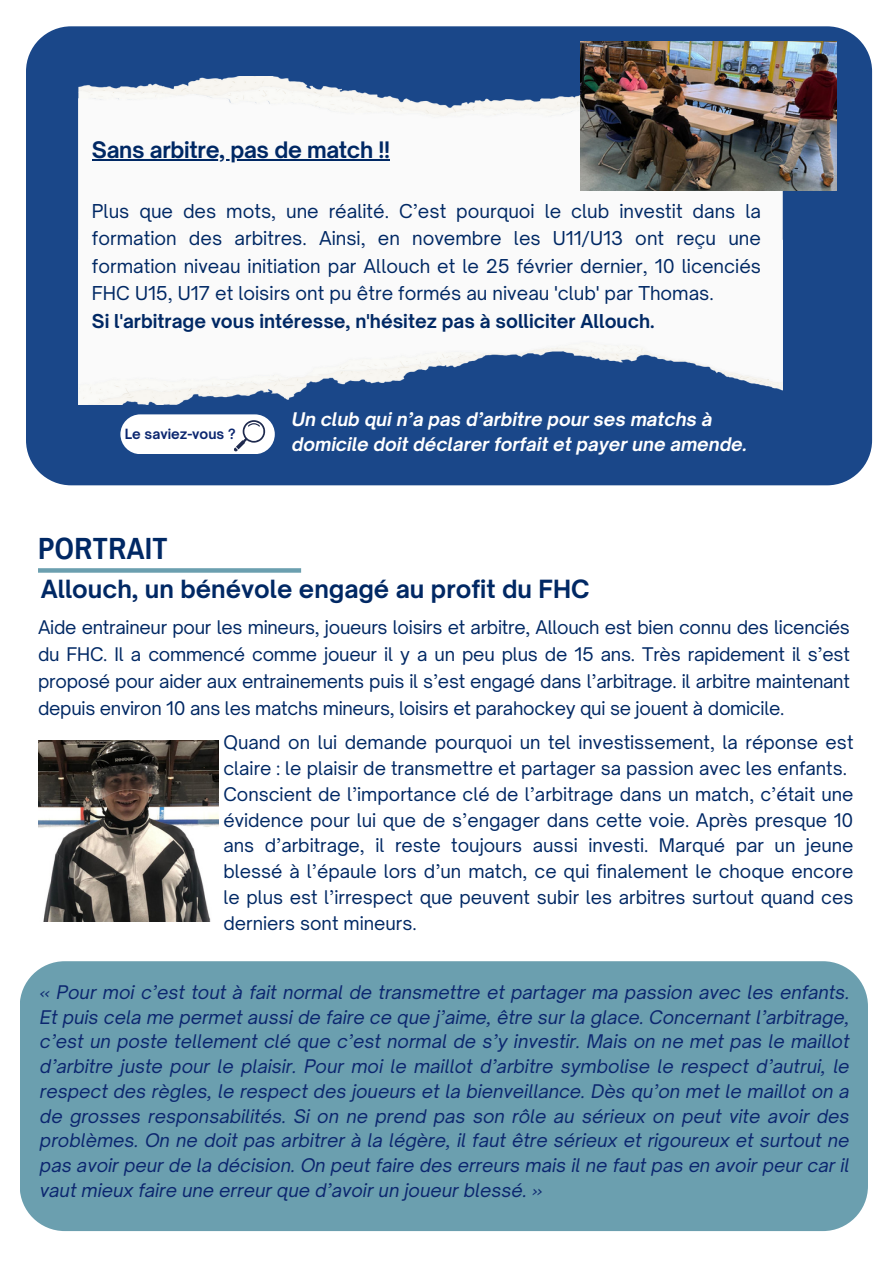
<style>
.page{position:relative;width:893px;height:1264px;background:#fff}
.page>*{position:absolute;margin:0;border:0;box-sizing:border-box;transform-origin:0 0}
.t1{font:700 30px "Archivo Narrow";letter-spacing:.02em;color:#002864}
.t2{font:700 24px "Open Sauce One";color:#002864}
.t3{font:700 21.75px "Open Sauce One";letter-spacing:-.015em;color:#002864}
.t4{font:18.3px/27.5px "Open Sauce One";color:#002864}
.t5{font:18px/25.8px "Open Sauce One";color:#002864;text-align:justify}
.t6{font:italic 18px/24.8px "Open Sauce One";color:#0b266f;text-align:justify}
.t7{font:italic 700 18px/24.8px "Open Sauce One";color:#fff}
.t8{font:700 13.5px "Open Sauce One";color:#0b266f}
.s1{font-weight:700}
</style>
<div class="page">
<div style="left:20px;top:961px;width:847px;height:269px;background:#6b9faf;border-radius:45px"></div>
<img style="left:38px;top:740px;width:180px;height:181px">
<svg style="left:38px;top:568px;width:263px;height:4px"></svg>
<div style="left:26px;top:26px;width:846px;height:459px;background:#1a4789"></div>
<img style="left:79px;top:76px;width:703px;height:329px">
<img style="left:580px;top:42px;width:256px;height:148px">
<div style="left:120px;top:414px;width:155px;height:40px;background:#fff;border-radius:20px"></div>
<svg style="left:234px;top:420px;width:32px;height:31px"></svg>
<hr style="left:92px;top:159px;width:298px;height:2px;background:#002864">
<h4 class="t3" style="left:92px;top:137px;width:300px">Sans arbitre, pas de match !!</h4>
<h4 class="t4" style="left:92px;top:197px;width:670px">Plus que des mots, une réalité. C’est pourquoi le club investit dans la formation des arbitres. Ainsi, en novembre les U11/U13 ont reçu une formation niveau initiation par Allouch et le 25 février dernier, 10 licenciés FHC U15, U17 et loisirs ont pu être formés au niveau 'club' par Thomas.<br><span class="s1">Si l'arbitrage vous intéresse, n'hésitez pas à solliciter Allouch.</span></h4>
<p class="t8" style="left:125px;top:425px;width:112px">Le saviez-vous ?</p>
<h3 class="t7" style="left:292px;top:407px;width:457px">Un club qui n’a pas d’arbitre pour ses matchs à domicile doit déclarer forfait et payer une amende.</h3>
<h2 class="t1" style="left:38px;top:533px;width:131px">PORTRAIT</h2>
<h4 class="t2" style="left:41px;top:574px;width:550px">Allouch, un bénévole engagé au profit du FHC</h4>
<h1 class="t5" style="left:38px;top:613px;width:813px;line-height:27px">Aide entraineur pour les mineurs, joueurs loisirs et arbitre, Allouch est bien connu des licenciés du FHC. Il a commencé comme joueur il y a un peu plus de 15 ans. Très rapidement il s’est proposé pour aider aux entrainements puis il s’est engagé dans l’arbitrage. il arbitre maintenant depuis environ 10 ans les matchs mineurs, loisirs et parahockey qui se jouent à domicile.</h1>
<p class="t5" style="left:223px;top:729px;width:631px;text-align:left">Quand on lui demande pourquoi un tel investissement, la réponse est claire : le plaisir de transmettre et partager sa passion avec les enfants.<br>Conscient de l’importance clé de l’arbitrage dans un match, c’était une évidence pour lui que de s’engager dans cette voie. Après presque 10 ans d’arbitrage, il reste toujours aussi investi. Marqué par un jeune blessé à l’épaule lors d’un match, ce qui finalement le choque encore le plus est l’irrespect que peuvent subir les arbitres surtout quand ces derniers sont mineurs.</p>
<p class="t6" style="left:40px;top:979px;width:811px">« Pour moi c’est tout à fait normal de transmettre et partager ma passion avec les enfants.<br>Et puis cela me permet aussi de faire ce que j’aime, être sur la glace. Concernant l’arbitrage, c’est un poste tellement clé que c’est normal de s’y investir. Mais on ne met pas le maillot d’arbitre juste pour le plaisir. Pour moi le maillot d’arbitre symbolise le respect d’autrui, le respect des règles, le respect des joueurs et la bienveillance. Dès qu’on met le maillot on a de grosses responsabilités. Si on ne prend pas son rôle au sérieux on peut vite avoir des problèmes. On ne doit pas arbitrer à la légère, il faut être sérieux et rigoureux et surtout ne pas avoir peur de la décision. On peut faire des erreurs mais il ne faut pas en avoir peur car il vaut mieux faire une erreur que d’avoir un joueur blessé. »</p>
</div>
